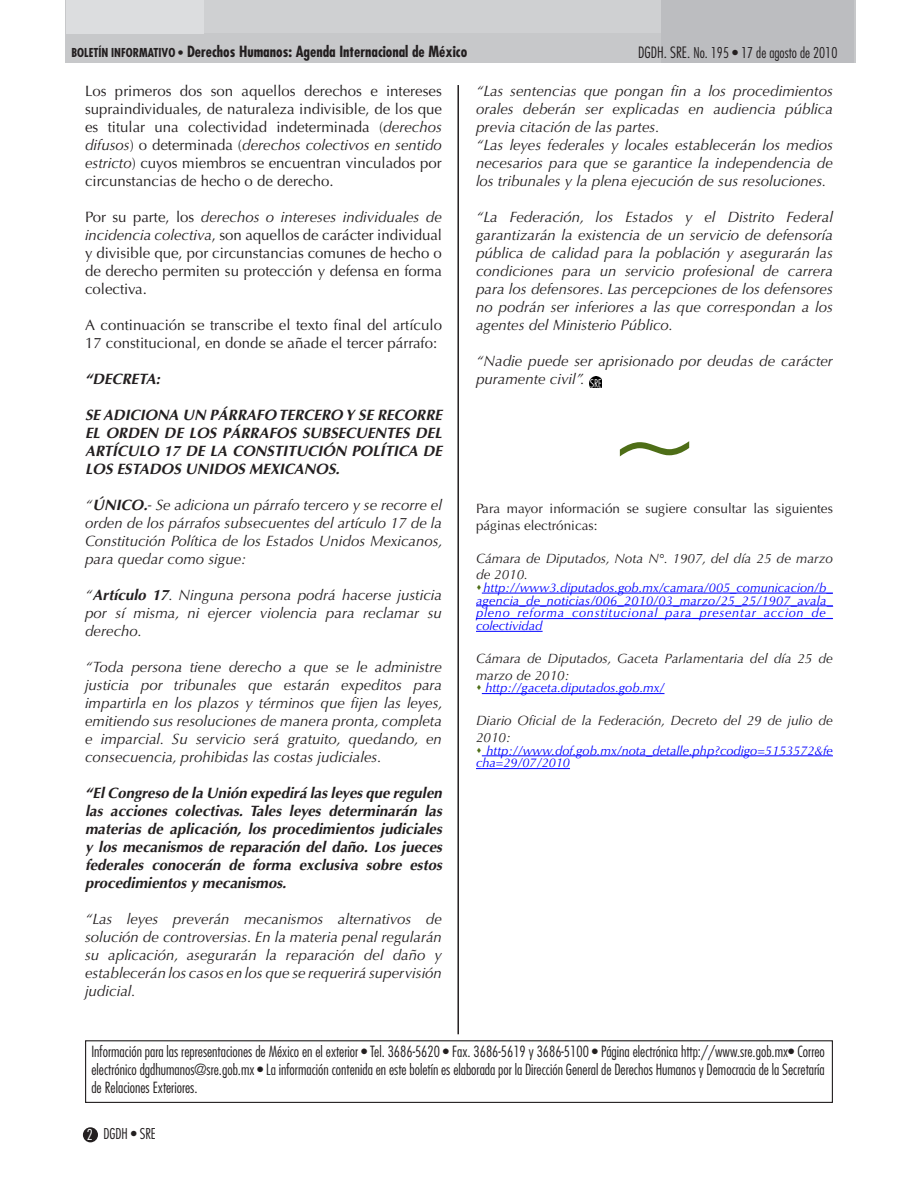
<style>
.page{position:relative;width:918px;height:1188px;background:#fff}
.page>*{position:absolute;margin:0;border:0;box-sizing:border-box;transform-origin:0 0}
.t1{font:105px "Viner Hand ITC";color:#4e6e17}
.t2{font:italic 15px/18px "Optima";color:#231f20;text-align:justify}
.t3{font:15px/18px "Optima";color:#231f20;text-align:justify}
.t4{font:italic 700 15px/18px "Optima";color:#231f20;text-align:justify}
.t5{font:300 condensed 15px/18px "Futura";color:#231f20;text-align:justify}
.t6{font:700 condensed 15px "Futura";color:#231f20}
.t7{font:300 condensed 14.55px "Futura";color:#231f20}
.t8{font:300 condensed 14.55px "Futura";color:#fff}
.t9{font:italic 13.5px/16.5px "Optima";color:#231f20}
.t10{font:13.5px "Optima";color:#231f20}
.t11{font:italic 12.75px/12.8px "Optima";color:#00f;text-align:justify}
.s1{font-size:12px}
.s2{font-size:15.3px}
.s3{font-style:italic}
.s4{font-weight:700}
.s5{color:#4e6e17}
</style>
<div class="page">
<hr style="left:457px;top:85px;width:2px;height:949px;background:#231f20">
<div style="left:65px;top:0;width:790px;height:63px;background:#c7c8ca"></div>
<div style="left:67px;top:0;width:786px;height:33px;background:#cfd0d2"></div>
<div style="left:661px;top:0;width:192px;height:63px;background:#bcbdc0"></div>
<div style="left:66px;top:0;width:138px;height:33px;background:#dcdddf"></div>
<div style="left:83px;top:1127px;width:15px;height:15px;background:#231f20;border-radius:50%"></div>
<hr style="left:482px;top:593px;width:351px;height:1px;background:#00f">
<hr style="left:476px;top:606px;width:357px;height:1px;background:#00f">
<hr style="left:476px;top:618px;width:357px;height:1px;background:#00f">
<hr style="left:476px;top:631px;width:67px;height:1px;background:#00f">
<hr style="left:482px;top:693px;width:183px;height:1px;background:#00f">
<hr style="left:482px;top:756px;width:351px;height:1px;background:#00f">
<hr style="left:476px;top:768px;width:94px;height:1px;background:#00f">
<div style="left:85px;top:1040px;width:748px;height:63px;border:1px solid #231f20"></div>
<svg style="left:590px;top:376px;width:12px;height:12px"></svg>
<p class="t6" style="left:71px;top:42px;width:397px"><span class="s1">BOLETÍN INFORMATIVO •</span> Derechos Humanos: Agenda Internacional de México</p>
<p class="t7" style="left:638px;top:44px;width:201px"><span class="s2">DGDH. SRE.</span> No. 195 • 17 de agosto de 2010</p>
<p class="t3" style="left:85px;top:82px;width:358px">Los primeros dos son aquellos derechos e intereses supraindividuales, de naturaleza indivisible, de los que es titular una colectividad indeterminada (<span class="s3">derechos difusos</span>) o determinada (<span class="s3">derechos colectivos en sentido estricto</span>) cuyos miembros se encuentran vinculados por circunstancias de hecho o de derecho.</p>
<p class="t3" style="left:85px;top:208px;width:358px">Por su parte, los <span class="s3">derechos o intereses individuales de incidencia colectiva</span>, son aquellos de carácter individual y divisible que, por circunstancias comunes de hecho o de derecho permiten su protección y defensa en forma colectiva.</p>
<p class="t3" style="left:85px;top:316px;width:358px">A continuación se transcribe el texto final del artículo<br>17 constitucional, en donde se añade el tercer párrafo:</p>
<p class="t4" style="left:85px;top:370px;width:77px">“DECRETA:</p>
<p class="t4" style="left:85px;top:406px;width:358px">SE ADICIONA UN PÁRRAFO TERCERO Y SE RECORRE EL ORDEN DE LOS PÁRRAFOS SUBSECUENTES DEL ARTÍCULO 17 DE LA CONSTITUCIÓN POLÍTICA DE LOS ESTADOS UNIDOS MEXICANOS.</p>
<p class="t2" style="left:85px;top:496px;width:359px">“<span class="s4">ÚNICO.</span>- Se adiciona un párrafo tercero y se recorre el orden de los párrafos subsecuentes del artículo 17 de la Constitución Política de los Estados Unidos Mexicanos, para quedar como sigue:</p>
<p class="t2" style="left:85px;top:586px;width:358px">“<span class="s4">Artículo 17</span>. Ninguna persona podrá hacerse justicia por sí misma, ni ejercer violencia para reclamar su derecho.</p>
<p class="t2" style="left:85px;top:658px;width:359px">“Toda persona tiene derecho a que se le administre justicia por tribunales que estarán expeditos para impartirla en los plazos y términos que fijen las leyes, emitiendo sus resoluciones de manera pronta, completa e imparcial. Su servicio será gratuito, quedando, en consecuencia, prohibidas las costas judiciales.</p>
<p class="t4" style="left:85px;top:784px;width:358px">“El Congreso de la Unión expedirá las leyes que regulen las acciones colectivas. Tales leyes determinarán las materias de aplicación, los procedimientos judiciales y los mecanismos de reparación del daño. Los jueces federales conocerán de forma exclusiva sobre estos procedimientos y mecanismos.</p>
<p class="t2" style="left:85px;top:910px;width:358px">“Las leyes preverán mecanismos alternativos de solución de controversias. En la materia penal regularán su aplicación, asegurarán la reparación del daño y establecerán los casos en los que se requerirá supervisión judicial.</p>
<p class="t2" style="left:476px;top:82px;width:358px">“Las sentencias que pongan fin a los procedimientos orales deberán ser explicadas en audiencia pública previa citación de las partes.</p>
<p class="t2" style="left:476px;top:136px;width:358px">“Las leyes federales y locales establecerán los medios necesarios para que se garantice la independencia de los tribunales y la plena ejecución de sus resoluciones.</p>
<p class="t2" style="left:476px;top:208px;width:358px">“La Federación, los Estados y el Distrito Federal garantizarán la existencia de un servicio de defensoría pública de calidad para la población y asegurarán las condiciones para un servicio profesional de carrera para los defensores. Las percepciones de los defensores no podrán ser inferiores a las que correspondan a los agentes del Ministerio Público.</p>
<p class="t2" style="left:476px;top:352px;width:358px">“Nadie puede ser aprisionado por deudas de carácter puramente civil”.</p>
<p class="t1" style="left:611px;top:382px;width:89px">~</p>
<p class="t10" style="left:476px;top:501px;width:358px">Para mayor información se sugiere consultar las siguientes</p>
<p class="t10" style="left:476px;top:517px;width:123px">páginas electrónicas:</p>
<p class="t9" style="left:476px;top:550px;width:359px">Cámara de Diputados, Nota N°. 1907, del día 25 de marzo de 2010.</p>
<p class="t11" style="left:476px;top:581px;width:359px"><span class="s5">▲</span> http://www3.diputados.gob.mx/camara/005_comunicacion/b_ agencia_de_noticias/006_2010/03_marzo/25_25/1907_avala_ pleno_reforma_constitucional_para_presentar_accion_de_ colectividad</p>
<p class="t9" style="left:476px;top:650px;width:358px">Cámara de Diputados, Gaceta Parlamentaria del día 25 de marzo de 2010:</p>
<p class="t11" style="left:476px;top:682px;width:190px"><span class="s5">▲</span> http://gaceta.diputados.gob.mx/</p>
<p class="t9" style="left:476px;top:713px;width:358px">Diario Oficial de la Federación, Decreto del 29 de julio de<br>2010:</p>
<p class="t11" style="left:476px;top:744px;width:358px"><span class="s5">▲</span> http://www.dof.gob.mx/nota_detalle.php?codigo=5153572&amp;fe cha=29/07/2010</p>
<p class="t5" style="left:91px;top:1042px;width:735px">Información para las representaciones de México en el exterior • Tel. 3686-5620 • Fax. 3686-5619 y 3686-5100 • Página electrónica http://www.sre.gob.mx• Correo electrónico dgdhumanos@sre.gob.mx • La información contenida en este boletín es elaborada por la Dirección General de Derechos Humanos y Democracia de la Secretaría de Relaciones Exteriores.</p>
<p class="t8" style="left:87px;top:1126px;width:8px">2</p>
<p class="t7" style="left:103px;top:1125px;width:54px">DGDH • SRE</p>
</div>
